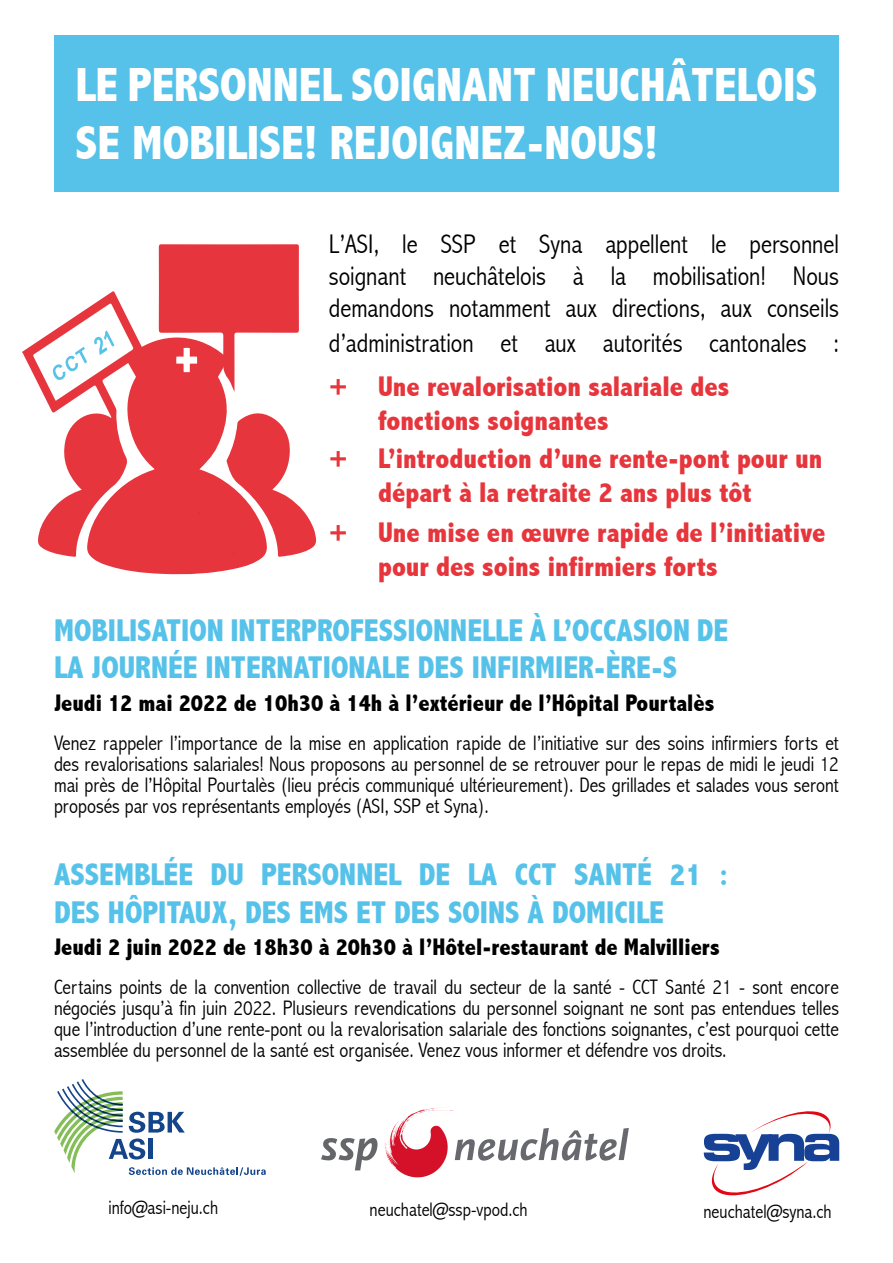
<style>
.page{position:relative;width:893px;height:1263px;background:#fff}
.page>*{position:absolute;margin:0;border:0;box-sizing:border-box;transform-origin:0 0}
.t1{font:800 condensed 48px/57.6px "Abadi";color:#fff}
.t2{font:800 condensed 31.5px/37.8px "Abadi";color:#56c2e9}
.t3{font:800 condensed 28.5px/34.2px "Abadi";color:#e7353c}
.t4{font:300 condensed 27px/33px "Abadi";color:#000;text-align:justify}
.t5{font:800 condensed 24px "Abadi";color:#000}
.t6{font:300 condensed 21px/21px "Abadi";color:#000;text-align:justify}
.t7{font:300 condensed 19.5px "Abadi";color:#000}
</style>
<div class="page">
<div style="left:54px;top:35px;width:785px;height:156px;background:#56c2e9"></div>
<svg style="left:22px;top:244px;width:294px;height:331px"></svg>
<svg style="left:385px;top:1108px;width:244px;height:69px"></svg>
<svg style="left:321px;top:1138px;width:56px;height:32px"></svg>
<svg style="left:704px;top:1111px;width:135px;height:84px"></svg>
<svg style="left:54px;top:1079px;width:212px;height:97px"></svg>
<h1 class="t1" style="left:75px;top:56px;width:743px">LE PERSONNEL SOIGNANT NEUCHÂTELOIS<br>SE MOBILISE! REJOIGNEZ-NOUS!</h1>
<p class="t4" style="left:329px;top:227px;width:512px">L’ASI, le SSP et Syna appellent le personnel soignant neuchâtelois à la mobilisation! Nous demandons notamment aux directions, aux conseils d’administration et aux autorités cantonales :</p>
<h3 class="t3" style="left:378px;top:370px;width:353px;text-indent:-49px">+ Une revalorisation salariale des fonctions soignantes</h3>
<h3 class="t3" style="left:378px;top:441px;width:446px;text-indent:-49px">+ L’introduction d’une rente-pont pour un départ à la retraite 2 ans plus tôt</h3>
<h3 class="t3" style="left:378px;top:515px;width:449px;text-indent:-49px">+ Une mise en œuvre rapide de l’initiative pour des soins infirmiers forts</h3>
<h2 class="t2" style="left:54px;top:611px;width:676px">MOBILISATION INTERPROFESSIONNELLE À L’OCCASION DE<br>LA JOURNÉE INTERNATIONALE DES INFIRMIER-ÈRE-S</h2>
<p class="t5" style="left:54px;top:689px;width:662px">Jeudi 12 mai 2022 de 10h30 à 14h à l’extérieur de l’Hôpital Pourtalès</p>
<p class="t6" style="left:54px;top:733px;width:786px">Venez rappeler l’importance de la mise en application rapide de l’initiative sur des soins infirmiers forts et des revalorisations salariales! Nous proposons au personnel de se retrouver pour le repas de midi le jeudi 12 mai près de l’Hôpital Pourtalès (lieu précis communiqué ultérieurement). Des grillades et salades vous seront proposés par vos représentants employés (ASI, SSP et Syna).</p>
<h2 class="t2" style="left:54px;top:856px;width:676px">ASSEMBLÉE DU PERSONNEL DE LA CCT SANTÉ 21 :<br>DES HÔPITAUX, DES EMS ET DES SOINS À DOMICILE</h2>
<p class="t5" style="left:54px;top:933px;width:668px">Jeudi 2 juin 2022 de 18h30 à 20h30 à l’Hôtel-restaurant de Malvilliers</p>
<p class="t6" style="left:54px;top:976px;width:786px">Certains points de la convention collective de travail du secteur de la santé - CCT Santé 21 - sont encore négociés jusqu’à fin juin 2022. Plusieurs revendications du personnel soignant ne sont pas entendues telles que l’introduction d’une rente-pont ou la revalorisation salariale des fonctions soignantes, c’est pourquoi cette assemblée du personnel de la santé est organisée. Venez vous informer et défendre vos droits.</p>
<p class="t7" style="left:108px;top:1196px;width:111px">info@asi-neju.ch</p>
<p class="t7" style="left:370px;top:1198px;width:160px">neuchatel@ssp-vpod.ch</p>
<p class="t7" style="left:703px;top:1200px;width:130px">neuchatel@syna.ch</p>
</div>
